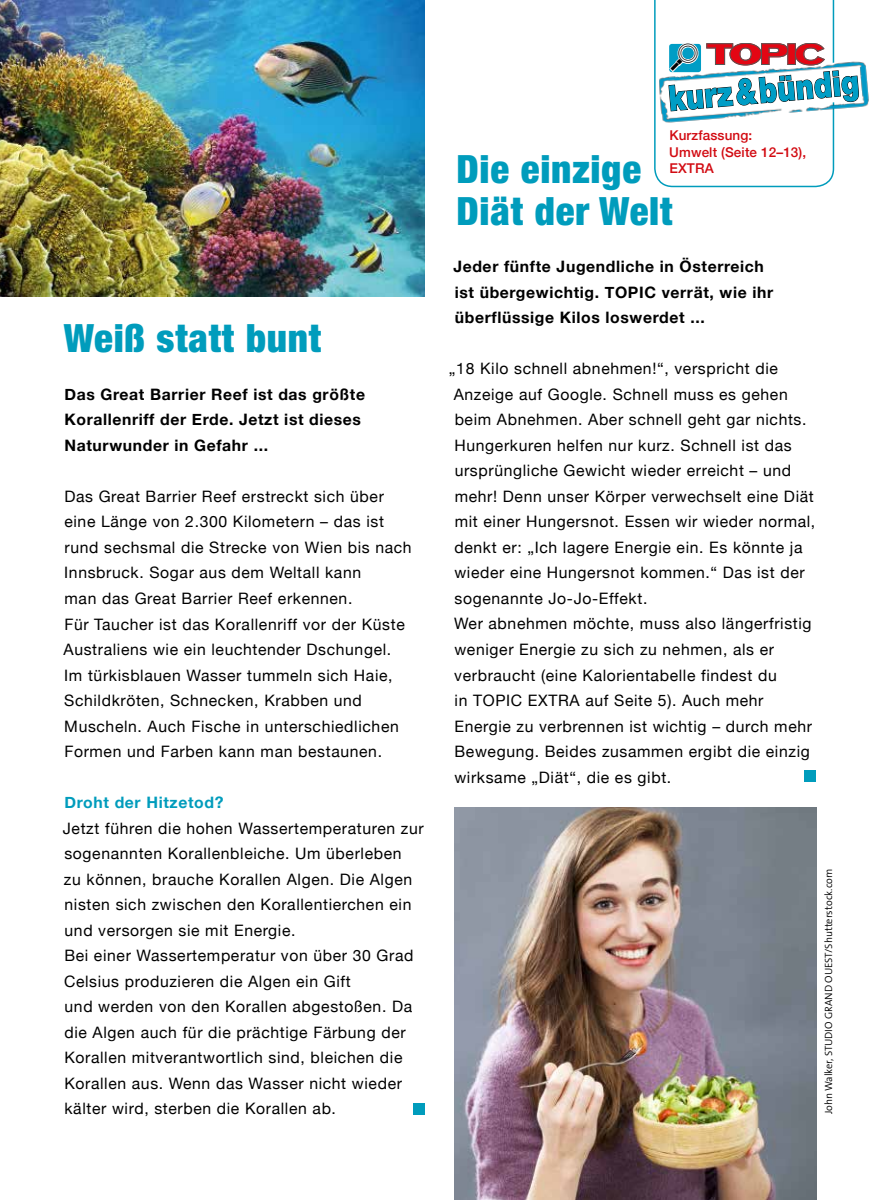
<style>
.page{position:relative;width:893px;height:1200px;background:#fff}
.page>*{position:absolute;margin:0;border:0;box-sizing:border-box;transform-origin:0 0}
.t1{font:900 condensed 39px/42px "Helvetica Neue LT Std";letter-spacing:.02em;color:#009cbc}
.t2{font:15.75px/25.5px "Helvetica Neue";letter-spacing:.04em;color:#000}
.t3{font:700 15.75px/25.5px "Helvetica Neue";letter-spacing:.04em;color:#000}
.t4{font:700 15.75px "Helvetica Neue";letter-spacing:.04em;color:#009cbc}
.t5{font:500 13.5px/16.5px "Helvetica Neue";letter-spacing:.01em;color:#d20a11}
.t6{font:300 10.5px "The Sans";color:#000}
</style>
<div class="page">
<img style="left:0;top:0;width:424px;height:297px">
<img style="left:862px;top:62px;width:7px;height:45px">
<img style="left:454px;top:807px;width:362px;height:392px">
<div style="left:804px;top:769px;width:12px;height:12px;background:#009cbc"></div>
<div style="left:414px;top:1102px;width:11px;height:12px;background:#009cbc"></div>
<svg style="left:654px;top:0;width:208px;height:187px"></svg>
<h1 class="t1" style="left:64px;top:317px;width:259px">Weiß statt bunt</h1>
<p class="t3" style="left:64px;top:381px;width:302px">Das Great Barrier Reef ist das größte<br>Korallenriff der Erde. Jetzt ist dieses<br>Naturwunder in Gefahr ...</p>
<p class="t2" style="left:64px;top:483px;width:350px">Das Great Barrier Reef erstreckt sich über eine Länge von 2.300 Kilometern – das ist rund sechsmal die Strecke von Wien bis nach Innsbruck. Sogar aus dem Weltall kann<br>man das Great Barrier Reef erkennen.<br>Für Taucher ist das Korallenriff vor der Küste Australiens wie ein leuchtender Dschungel.<br>Im türkisblauen Wasser tummeln sich Haie, Schildkröten, Schnecken, Krabben und Muscheln. Auch Fische in unterschiedlichen Formen und Farben kann man bestaunen.</p>
<p class="t4" style="left:64px;top:792px;width:160px">Droht der Hitzetod?</p>
<p class="t2" style="left:63px;top:814px;width:362px">Jetzt führen die hohen Wassertemperaturen zur sogenannten Korallenbleiche. Um überleben<br>zu können, brauche Korallen Algen. Die Algen nisten sich zwischen den Korallentierchen ein und versorgen sie mit Energie.<br>Bei einer Wassertemperatur von über 30 Grad Celsius produzieren die Algen ein Gift<br>und werden von den Korallen abgestoßen. Da die Algen auch für die prächtige Färbung der Korallen mitverantwortlich sind, bleichen die Korallen aus. Wenn das Wasser nicht wieder kälter wird, sterben die Korallen ab.</p>
<p class="t5" style="left:669px;top:126px;width:138px">Kurzfassung:<br>Umwelt (Seite 12–13),<br>EXTRA</p>
<h1 class="t1" style="left:456px;top:148px;width:217px">Die einzige<br>Diät der Welt</h1>
<p class="t3" style="left:453px;top:253px;width:321px">Jeder fünfte Jugendliche in Österreich ist übergewichtig. TOPIC verrät, wie ihr überflüssige Kilos loswerdet ...</p>
<p class="t2" style="left:449px;top:355px;width:368px">„18 Kilo schnell abnehmen!“, verspricht die Anzeige auf Google. Schnell muss es gehen beim Abnehmen. Aber schnell geht gar nichts.<br>Hungerkuren helfen nur kurz. Schnell ist das ursprüngliche Gewicht wieder erreicht – und mehr! Denn unser Körper verwechselt eine Diät mit einer Hungersnot. Essen wir wieder normal, denkt er: „Ich lagere Energie ein. Es könnte ja wieder eine Hungersnot kommen.“ Das ist der sogenannte Jo-Jo-Effekt.<br>Wer abnehmen möchte, muss also längerfristig weniger Energie zu sich zu nehmen, als er verbraucht (eine Kalorientabelle findest du<br>in TOPIC EXTRA auf Seite 5). Auch mehr Energie zu verbrennen ist wichtig – durch mehr Bewegung. Beides zusammen ergibt die einzig wirksame „Diät“, die es gibt.</p>
<p class="t6" style="left:820px;top:1113px;width:247px;rotate:-90deg">John Walker, STUDIO GRAND OUEST/Shutterstock.com</p>
</div>
